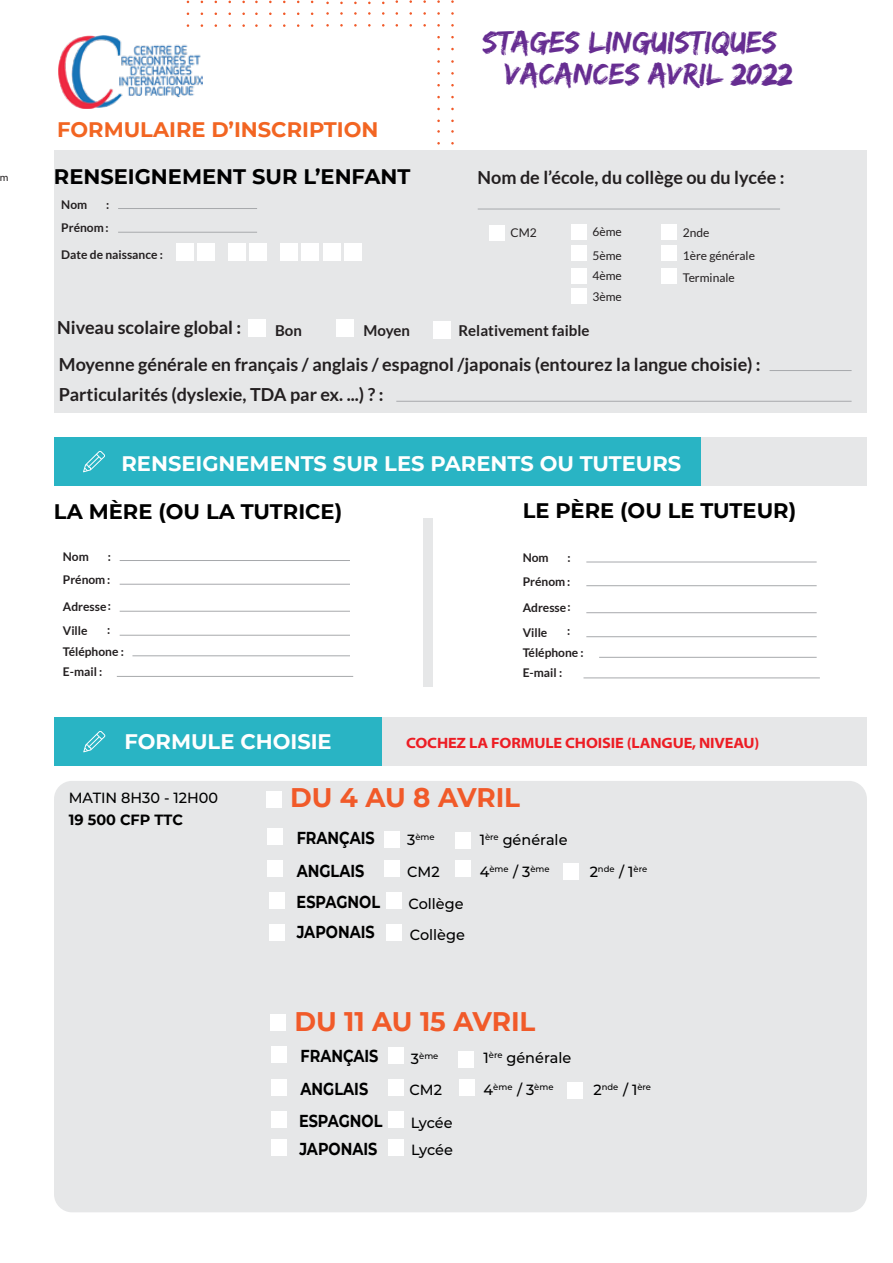
<style>
.page{position:relative;width:893px;height:1263px;background:#fff}
.page>*{position:absolute;margin:0;border:0;box-sizing:border-box;transform-origin:0 0}
.t1{font:31.5px "Edo SZ";color:#662d91}
.t2{font:700 26.85px "Montserrat";color:#f15a29}
.t3{font:700 21px "Montserrat";color:#000}
.t4{font:700 21px "Montserrat";color:#fff}
.t5{font:700 21px "Montserrat";color:#f26522}
.t6{font:700 18px/30.8px "Lato";color:#231f20}
.t7{font:700 17.25px/33.2px "Montserrat";color:#000;scale:.84 1}
.t8{font:700 semi-expanded 15px "Myriad Pro";letter-spacing:-.01em;color:#ed1d24}
.t9{font:700 15px "Lato";color:#231f20}
.t10{font:500 14.7px "Montserrat";color:#000}
.t11{font:700 14.7px "Montserrat";color:#000}
.t12{font:700 12px/24.3px "Lato";color:#231f20}
.t13{font:12px/23.4px "Lato";color:#231f20}
.t14{font:10.5px "Myriad Pro";color:#231f20}
.t15{font:500 8.55px "Montserrat";color:#000}
.s1{font-size:14.7px}
</style>
<div class="page">
<div style="left:54px;top:781px;width:813px;height:431px;background:#e6e7e8;border-radius:18px"></div>
<div style="left:54px;top:438px;width:648px;height:48px;background:#29b4c4"></div>
<div style="left:54px;top:150px;width:813px;height:262px;background:#e6e7e8"></div>
<div style="left:701px;top:438px;width:166px;height:48px;background:#e6e7e8"></div>
<div style="left:176px;top:243px;width:18px;height:18px;background:#fff"></div>
<div style="left:197px;top:243px;width:18px;height:18px;background:#fff"></div>
<div style="left:228px;top:243px;width:18px;height:18px;background:#fff"></div>
<div style="left:249px;top:243px;width:18px;height:18px;background:#fff"></div>
<div style="left:280px;top:243px;width:18px;height:18px;background:#fff"></div>
<div style="left:301px;top:243px;width:18px;height:18px;background:#fff"></div>
<div style="left:323px;top:243px;width:18px;height:18px;background:#fff"></div>
<div style="left:344px;top:243px;width:18px;height:18px;background:#fff"></div>
<hr style="left:120px;top:560px;width:230px;height:1px;background:#a7a9ac">
<div style="left:571px;top:225px;width:15px;height:15px;background:#fff"></div>
<div style="left:571px;top:246px;width:15px;height:15px;background:#fff"></div>
<div style="left:662px;top:225px;width:15px;height:15px;background:#fff"></div>
<div style="left:662px;top:246px;width:15px;height:15px;background:#fff"></div>
<div style="left:571px;top:268px;width:15px;height:15px;background:#fff"></div>
<div style="left:571px;top:288px;width:15px;height:15px;background:#fff"></div>
<div style="left:423px;top:518px;width:10px;height:169px;background:#e6e7e8"></div>
<hr style="left:120px;top:584px;width:230px;height:1px;background:#a7a9ac">
<hr style="left:120px;top:611px;width:230px;height:1px;background:#a7a9ac">
<hr style="left:120px;top:635px;width:230px;height:1px;background:#a7a9ac">
<hr style="left:132px;top:655px;width:218px;height:1px;background:#a7a9ac">
<hr style="left:117px;top:676px;width:236px;height:1px;background:#a7a9ac">
<hr style="left:586px;top:562px;width:231px;height:1px;background:#a7a9ac">
<hr style="left:586px;top:585px;width:231px;height:1px;background:#a7a9ac">
<hr style="left:586px;top:612px;width:231px;height:1px;background:#a7a9ac">
<hr style="left:586px;top:636px;width:231px;height:1px;background:#a7a9ac">
<hr style="left:599px;top:657px;width:218px;height:1px;background:#a7a9ac">
<hr style="left:583px;top:677px;width:237px;height:1px;background:#a7a9ac">
<hr style="left:118px;top:208px;width:139px;height:1px;background:#a7a9ac">
<hr style="left:478px;top:209px;width:302px;height:1px;background:#a7a9ac">
<hr style="left:118px;top:232px;width:139px;height:1px;background:#a7a9ac">
<svg style="left:83px;top:451px;width:22px;height:21px"></svg>
<div style="left:54px;top:718px;width:328px;height:48px;background:#29b4c4"></div>
<svg style="left:83px;top:731px;width:22px;height:21px"></svg>
<img style="left:59px;top:36px;width:143px;height:72px">
<div style="left:382px;top:718px;width:485px;height:48px;background:#e6e7e8"></div>
<div style="left:266px;top:791px;width:15px;height:16px;background:#fff"></div>
<div style="left:267px;top:828px;width:15px;height:16px;background:#fff"></div>
<div style="left:267px;top:861px;width:16px;height:16px;background:#fff"></div>
<div style="left:384px;top:861px;width:16px;height:16px;background:#fff"></div>
<div style="left:662px;top:268px;width:15px;height:15px;background:#fff"></div>
<div style="left:248px;top:319px;width:18px;height:18px;background:#fff"></div>
<div style="left:336px;top:319px;width:18px;height:18px;background:#fff"></div>
<div style="left:433px;top:321px;width:18px;height:18px;background:#fff"></div>
<hr style="left:770px;top:370px;width:82px;height:1px;background:#a7a9ac">
<hr style="left:396px;top:401px;width:456px;height:1px;background:#a7a9ac">
<div style="left:563px;top:864px;width:16px;height:16px;background:#fff"></div>
<div style="left:455px;top:861px;width:16px;height:16px;background:#fff"></div>
<div style="left:384px;top:831px;width:16px;height:16px;background:#fff"></div>
<div style="left:455px;top:833px;width:15px;height:16px;background:#fff"></div>
<div style="left:269px;top:892px;width:16px;height:16px;background:#fff"></div>
<div style="left:386px;top:892px;width:16px;height:16px;background:#fff"></div>
<div style="left:270px;top:1014px;width:16px;height:16px;background:#fff"></div>
<div style="left:271px;top:1047px;width:15px;height:16px;background:#fff"></div>
<div style="left:271px;top:1079px;width:16px;height:16px;background:#fff"></div>
<div style="left:272px;top:1112px;width:15px;height:16px;background:#fff"></div>
<div style="left:388px;top:1079px;width:16px;height:16px;background:#fff"></div>
<div style="left:388px;top:1112px;width:16px;height:16px;background:#fff"></div>
<div style="left:567px;top:1082px;width:16px;height:16px;background:#fff"></div>
<div style="left:459px;top:1079px;width:15px;height:16px;background:#fff"></div>
<div style="left:388px;top:1048px;width:16px;height:16px;background:#fff"></div>
<div style="left:459px;top:1051px;width:15px;height:16px;background:#fff"></div>
<div style="left:389px;top:1139px;width:15px;height:16px;background:#fff"></div>
<div style="left:269px;top:924px;width:16px;height:16px;background:#fff"></div>
<div style="left:271px;top:1139px;width:16px;height:16px;background:#fff"></div>
<div style="left:386px;top:924px;width:16px;height:16px;background:#fff"></div>
<div style="left:489px;top:225px;width:15px;height:15px;background:#fff"></div>
<p class="t14" style="left:-1px;top:171px;width:10px">m</p>
<h1 class="t1" style="left:482px;top:23px;width:296px">STAGES LINGUISTIQUES</h1>
<p class="t5" style="left:57px;top:114px;width:323px">FORMULAIRE D’INSCRIPTION</p>
<p class="t3" style="left:54px;top:162px;width:358px">RENSEIGNEMENT SUR L’ENFANT</p>
<p class="t12" style="left:61px;top:192px;width:49px;line-height:23.7px">Nom<br>Prénom:</p>
<p class="t12" style="left:61px;top:242px;width:103px">Date de naissance :</p>
<p class="t12" style="left:106px;top:192px;width:5px">:</p>
<h1 class="t1" style="left:505px;top:55px;width:289px">VACANCES AVRIL 2022</h1>
<p class="t6" style="left:478px;top:162px;width:308px">Nom de l’école, du collège ou du lycée :</p>
<p class="t13" style="left:510px;top:221px;width:28px">CM2</p>
<p class="t13" style="left:592px;top:220px;width:31px">6ème</p>
<p class="t13" style="left:592px;top:244px;width:31px">5ème</p>
<p class="t13" style="left:592px;top:265px;width:31px;line-height:20.9px">4ème<br>3ème</p>
<p class="t13" style="left:683px;top:220px;width:74px">2nde<br>1ère générale</p>
<p class="t13" style="left:683px;top:266px;width:53px">Terminale</p>
<p class="t6" style="left:57px;top:312px;width:185px">Niveau scolaire global :</p>
<p class="t9" style="left:363px;top:322px;width:48px">Moyen</p>
<p class="t9" style="left:458px;top:322px;width:133px">Relativement faible</p>
<p class="t6" style="left:59px;top:348px;width:703px">Moyenne générale en français / anglais / espagnol /japonais (entourez la langue choisie) :<br>Particularités (dyslexie, TDA par ex. ...) ? :</p>
<p class="t9" style="left:275px;top:322px;width:28px">Bon</p>
<p class="t4" style="left:122px;top:448px;width:561px">RENSEIGNEMENTS SUR LES PARENTS OU TUTEURS</p>
<p class="t3" style="left:54px;top:496px;width:290px">LA MÈRE (OU LA TUTRICE)</p>
<p class="t3" style="left:523px;top:495px;width:275px">LE PÈRE (OU LE TUTEUR)</p>
<p class="t12" style="left:63px;top:544px;width:27px">Nom</p>
<p class="t12" style="left:108px;top:544px;width:5px">:</p>
<p class="t12" style="left:63px;top:567px;width:49px">Prénom:</p>
<p class="t12" style="left:63px;top:594px;width:50px">Adresse:<br>Ville</p>
<p class="t12" style="left:63px;top:641px;width:63px;line-height:20px">Téléphone :<br>E-mail :</p>
<p class="t12" style="left:107px;top:617px;width:5px">:</p>
<p class="t12" style="left:523px;top:546px;width:49px;line-height:23.7px">Nom<br>Prénom:</p>
<p class="t12" style="left:523px;top:596px;width:49px">Adresse:<br>Ville</p>
<p class="t12" style="left:523px;top:643px;width:63px;line-height:20px">Téléphone :<br>E-mail :</p>
<p class="t12" style="left:567px;top:545px;width:5px">:</p>
<p class="t12" style="left:567px;top:618px;width:5px">:</p>
<p class="t4" style="left:125px;top:726px;width:209px">FORMULE CHOISIE</p>
<p class="t8" style="left:406px;top:733px;width:355px">COCHEZ LA FORMULE CHOISIE (LANGUE, NIVEAU)</p>
<p class="t10" style="left:69px;top:788px;width:151px">MATIN 8H30 - 12H00</p>
<p class="t11" style="left:69px;top:809px;width:116px">19 500 CFP TTC</p>
<h2 class="t2" style="left:290px;top:778px;width:232px">DU 4 AU 8 AVRIL</h2>
<p class="t7" style="left:297px;top:820px;width:94px">FRANÇAIS<br>ANGLAIS</p>
<p class="t7" style="left:297px;top:884px;width:101px">ESPAGNOL</p>
<p class="t10" style="left:480px;top:829px;width:89px">1<sup>ère</sup> générale</p>
<p class="t15" style="left:407px;top:830px;width:29px"><span class="s1">3</span>ème</p>
<p class="t10" style="left:407px;top:861px;width:34px">CM2</p>
<p class="t15" style="left:590px;top:863px;width:59px"><span class="s1">2</span>nde <span class="s1">/ 1</span>ère</p>
<p class="t15" style="left:480px;top:863px;width:71px"><span class="s1">4</span>ème <span class="s1">/ 3</span>ème</p>
<p class="t10" style="left:409px;top:893px;width:56px">Collège</p>
<p class="t7" style="left:297px;top:915px;width:94px">JAPONAIS</p>
<p class="t10" style="left:410px;top:924px;width:56px">Collège</p>
<h2 class="t2" style="left:294px;top:1001px;width:243px">DU 11 AU 15 AVRIL</h2>
<p class="t7" style="left:301px;top:1039px;width:94px">FRANÇAIS<br>ANGLAIS</p>
<p class="t10" style="left:484px;top:1047px;width:89px">1<sup>ère</sup> générale</p>
<p class="t15" style="left:411px;top:1050px;width:29px"><span class="s1">3</span>ème</p>
<p class="t10" style="left:409px;top:1080px;width:34px">CM2</p>
<p class="t15" style="left:593px;top:1081px;width:59px"><span class="s1">2</span>nde <span class="s1">/ 1</span>ère</p>
<p class="t15" style="left:484px;top:1081px;width:71px"><span class="s1">4</span>ème <span class="s1">/ 3</span>ème</p>
<p class="t7" style="left:299px;top:1104px;width:101px">ESPAGNOL</p>
<p class="t10" style="left:411px;top:1112px;width:43px">Lycée</p>
<p class="t7" style="left:299px;top:1131px;width:94px">JAPONAIS</p>
<p class="t10" style="left:411px;top:1140px;width:43px">Lycée</p>
</div>
